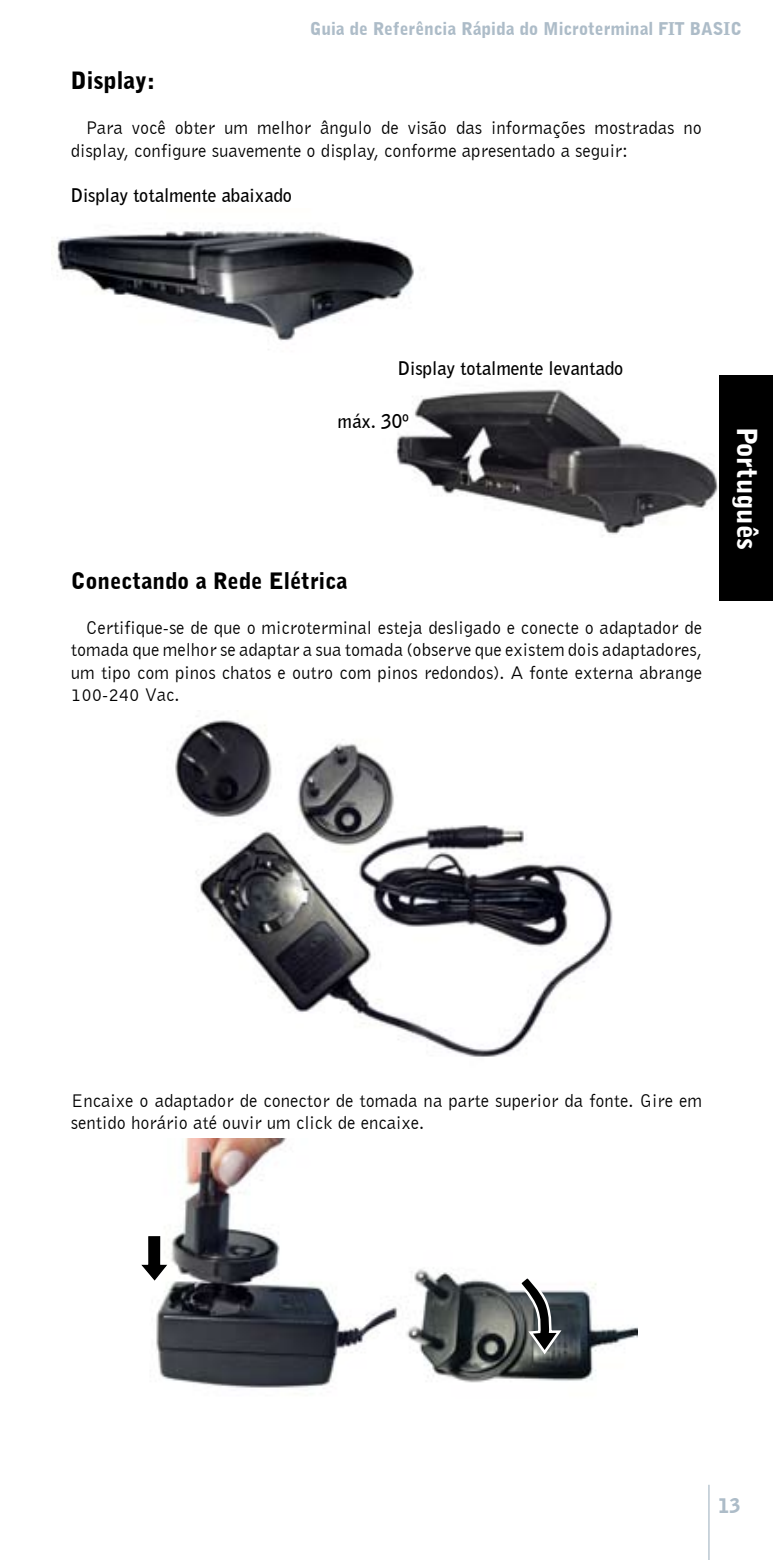
<style>
.page{position:relative;width:773px;height:1560px;background:#fff}
.page>*{position:absolute;margin:0;border:0;box-sizing:border-box;transform-origin:0 0}
.t1{font:900 27.5px "Bell Gothic BT";color:#fff}
.t2{font:900 23.75px "Bell Gothic BT";color:#000}
.t3{font:900 22.5px "Bell Gothic BT";color:#000}
.t4{font:900 20px "Bell Gothic BT";color:#adbcc8}
.t5{font:18.75px/22.5px "Bell Gothic BT";color:#000}
.t6{font:700 18.75px "Bell Gothic BT";color:#000}
.t7{font:900 17.5px "Bell Gothic BT";color:#adbcc8}
</style>
<div class="page">
<img style="left:53px;top:230px;width:668px;height:306px">
<img style="left:175px;top:720px;width:438px;height:337px">
<img style="left:156px;top:1138px;width:481px;height:250px">
<div style="left:719px;top:376px;width:53px;height:225px;background:#000"></div>
<svg style="left:516px;top:1276px;width:48px;height:80px"></svg>
<svg style="left:141px;top:1235px;width:27px;height:46px"></svg>
<hr style="left:708px;top:1484px;width:1px;height:75px;background:#adbcc8">
<p class="t7" style="left:309px;top:18px;width:434px">Guia de Referência Rápida do Microterminal FIT BASIC</p>
<p class="t2" style="left:71px;top:66px;width:86px">Display:</p>
<p class="t5" style="left:71px;top:116px;width:632px;text-indent:15px">Para você obter um melhor ângulo de visão das informações mostradas no display, configure suavemente o display, conforme apresentado a seguir:</p>
<p class="t6" style="left:71px;top:182px;width:222px">Display totalmente abaixado</p>
<p class="t6" style="left:398px;top:355px;width:227px">Display totalmente levantado</p>
<p class="t6" style="left:337px;top:408px;width:73px">máx. 30º</p>
<p class="t3" style="left:71px;top:566px;width:278px">Conectando a Rede Elétrica</p>
<p class="t5" style="left:71px;top:615px;width:632px;text-align:justify;text-indent:15px">Certifique-se de que o microterminal esteja desligado e conecte o adaptador de tomada que melhor se adaptar a sua tomada (observe que existem dois adaptadores, um tipo com pinos chatos e outro com pinos redondos). A fonte externa abrange 100-240 Vac.</p>
<h1 class="t1" style="left:764px;top:426px;width:125px;rotate:90deg">Português</h1>
<p class="t5" style="left:71px;top:1088px;width:632px">Encaixe o adaptador de conector de tomada na parte superior da fonte. Gire em sentido horário até ouvir um click de encaixe.</p>
<p class="t4" style="left:718px;top:1492px;width:24px">13</p>
</div>
